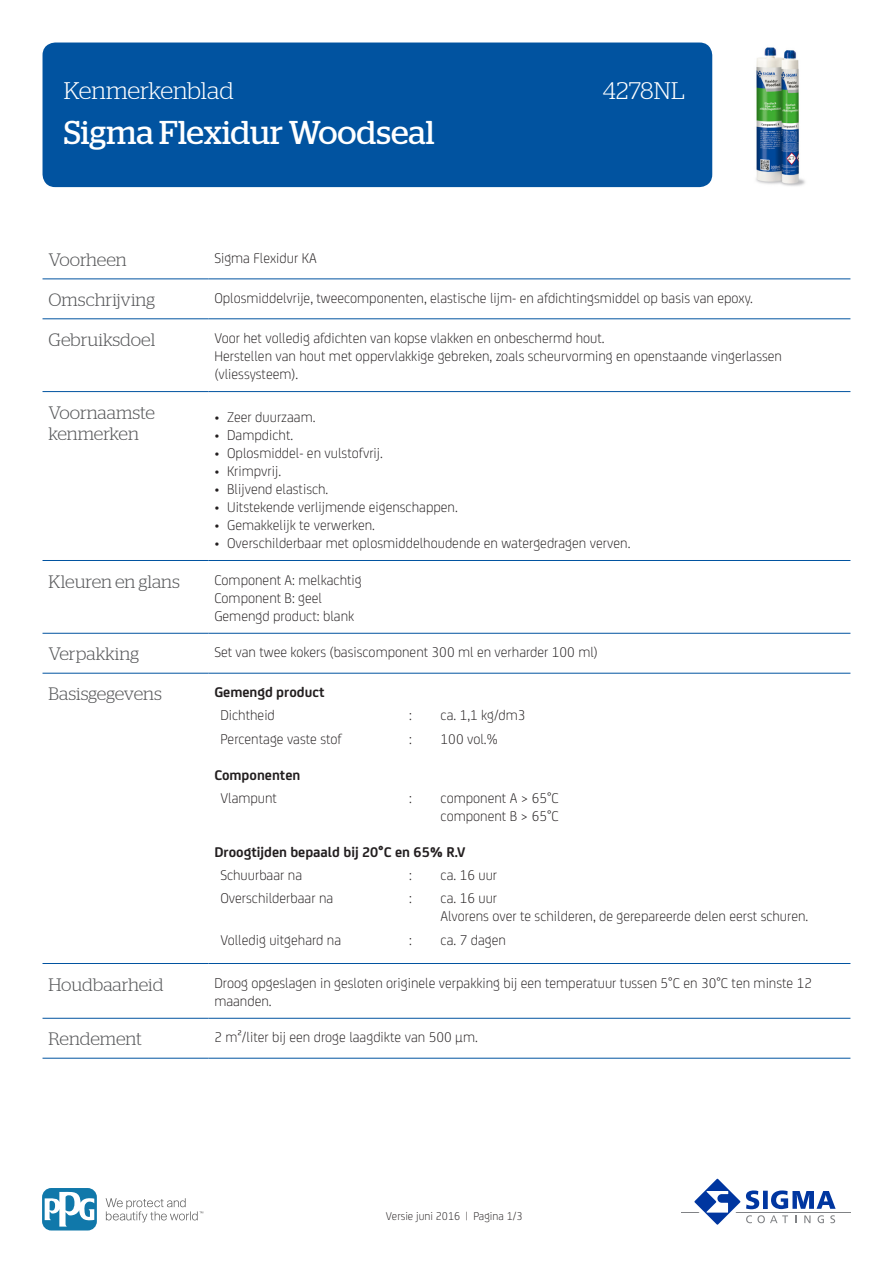
<style>
.page{position:relative;width:893px;height:1263px;background:#fff}
.page>*{position:absolute;margin:0;border:0;box-sizing:border-box;transform-origin:0 0}
.t1{font:33px "Stag";color:#fff}
.RH1{font:300 24px "Stag";color:#fff}
.KOP{font:300 18px/21.6px "Stag";color:#57585a}
.BODY{font:300 15px/18px "FS Joey";color:#231f20}
.BODY-2{font:700 15px "FS Joey";color:#231f20}
.t2{font:300 12px "FS Joey";color:#231f20}
</style>
<div class="page">
<div style="left:43px;top:43px;width:669px;height:144px;background:#0153a0;border-radius:13px"></div>
<hr style="left:681px;top:1211px;width:169px;height:1px;background:#808285">
<svg style="left:689px;top:1178px;width:147px;height:47px"></svg>
<svg style="left:106px;top:1198px;width:97px;height:24px"></svg>
<svg style="left:43px;top:1188px;width:54px;height:42px"></svg>
<svg style="left:45px;top:1191px;width:49px;height:35px"></svg>
<hr style="left:43px;top:278px;width:165px;height:1px;background:#0153a0">
<hr style="left:208px;top:278px;width:642px;height:1px;background:#0153a0">
<hr style="left:43px;top:318px;width:165px;height:1px;background:#0153a0">
<hr style="left:208px;top:318px;width:642px;height:1px;background:#0153a0">
<hr style="left:43px;top:391px;width:165px;height:1px;background:#0153a0">
<hr style="left:208px;top:391px;width:642px;height:1px;background:#0153a0">
<hr style="left:43px;top:560px;width:165px;height:1px;background:#0153a0">
<hr style="left:208px;top:560px;width:642px;height:1px;background:#0153a0">
<hr style="left:43px;top:633px;width:165px;height:1px;background:#0153a0">
<hr style="left:208px;top:633px;width:642px;height:1px;background:#0153a0">
<hr style="left:43px;top:673px;width:165px;height:1px;background:#0153a0">
<hr style="left:208px;top:673px;width:642px;height:1px;background:#0153a0">
<hr style="left:43px;top:963px;width:165px;height:1px;background:#0153a0">
<hr style="left:208px;top:963px;width:642px;height:1px;background:#0153a0">
<hr style="left:43px;top:1018px;width:165px;height:1px;background:#0153a0">
<hr style="left:208px;top:1018px;width:642px;height:1px;background:#0153a0">
<hr style="left:43px;top:1058px;width:165px;height:1px;background:#0153a0">
<hr style="left:208px;top:1058px;width:642px;height:1px;background:#0153a0">
<img style="left:756px;top:47px;width:49px;height:139px">
<p class="RH1" style="left:64px;top:77px;width:171px">Kenmerkenblad</p>
<p class="RH1" style="left:603px;top:77px;width:83px">4278NL</p>
<p class="t1" style="left:64px;top:114px;width:372px">Sigma Flexidur Woodseal</p>
<p class="KOP" style="left:49px;top:249px;width:80px">Voorheen</p>
<p class="BODY" style="left:214px;top:248px;width:104px">Sigma Flexidur KA</p>
<p class="KOP" style="left:49px;top:289px;width:108px">Omschrijving</p>
<p class="BODY" style="left:214px;top:288px;width:540px">Oplosmiddelvrije, tweecomponenten, elastische lijm- en afdichtingsmiddel op basis van epoxy.</p>
<p class="KOP" style="left:49px;top:329px;width:108px">Gebruiksdoel</p>
<p class="BODY" style="left:214px;top:328px;width:569px">Voor het volledig afdichten van kopse vlakken en onbeschermd hout.<br>Herstellen van hout met oppervlakkige gebreken, zoals scheurvorming en openstaande vingerlassen (vliessysteem).</p>
<p class="KOP" style="left:49px;top:401px;width:108px">Voornaamste kenmerken</p>
<p class="BODY" style="left:214px;top:407px;width:103px">• Zeer duurzaam.</p>
<p class="BODY" style="left:214px;top:425px;width:80px">• Dampdicht.</p>
<p class="BODY" style="left:214px;top:443px;width:170px">• Oplosmiddel- en vulstofvrij.</p>
<p class="BODY" style="left:214px;top:461px;width:68px">• Krimpvrij.</p>
<p class="BODY" style="left:214px;top:479px;width:116px">• Blijvend elastisch.</p>
<p class="BODY" style="left:214px;top:497px;width:245px">• Uitstekende verlijmende eigenschappen.</p>
<p class="BODY" style="left:214px;top:515px;width:162px">• Gemakkelijk te verwerken.</p>
<p class="BODY" style="left:214px;top:533px;width:418px">• Overschilderbaar met oplosmiddelhoudende en watergedragen verven.</p>
<p class="KOP" style="left:49px;top:570px;width:133px">Kleuren en glans</p>
<p class="BODY" style="left:214px;top:570px;width:149px">Component A: melkachtig<br>Component B: geel<br>Gemengd product: blank</p>
<p class="KOP" style="left:49px;top:643px;width:92px">Verpakking</p>
<p class="BODY" style="left:214px;top:642px;width:385px">Set van twee kokers (basiscomponent 300 ml en verharder 100 ml)</p>
<p class="KOP" style="left:49px;top:683px;width:115px">Basisgegevens</p>
<p class="BODY-2" style="left:214px;top:681px;width:112px">Gemengd product</p>
<p class="BODY" style="left:220px;top:705px;width:56px">Dichtheid</p>
<p class="BODY" style="left:409px;top:705px;width:4px">:</p>
<p class="BODY" style="left:441px;top:705px;width:86px">ca. 1,1 kg/dm3</p>
<p class="BODY" style="left:220px;top:729px;width:123px">Percentage vaste stof</p>
<p class="BODY" style="left:409px;top:729px;width:4px">:</p>
<p class="BODY" style="left:441px;top:729px;width:58px">100 vol.%</p>
<p class="BODY-2" style="left:214px;top:763px;width:87px">Componenten</p>
<p class="BODY" style="left:220px;top:788px;width:58px">Vlampunt</p>
<p class="BODY" style="left:409px;top:788px;width:4px">:</p>
<p class="BODY" style="left:441px;top:788px;width:120px">component A &gt; 65°C component B &gt; 65°C</p>
<p class="BODY-2" style="left:214px;top:841px;width:253px">Droogtijden bepaald bij 20°C en 65% R.V</p>
<p class="BODY" style="left:220px;top:865px;width:83px">Schuurbaar na</p>
<p class="BODY" style="left:409px;top:865px;width:4px">:</p>
<p class="BODY" style="left:441px;top:865px;width:58px">ca. 16 uur</p>
<p class="BODY" style="left:220px;top:888px;width:114px">Overschilderbaar na</p>
<p class="BODY" style="left:409px;top:888px;width:4px">:</p>
<p class="BODY" style="left:441px;top:888px;width:369px">ca. 16 uur<br>Alvorens over te schilderen, de gerepareerde delen eerst schuren.</p>
<p class="BODY" style="left:220px;top:930px;width:122px">Volledig uitgehard na</p>
<p class="BODY" style="left:409px;top:930px;width:4px">:</p>
<p class="BODY" style="left:441px;top:930px;width:67px">ca. 7 dagen</p>
<p class="KOP" style="left:49px;top:973px;width:116px">Houdbaarheid</p>
<p class="BODY" style="left:214px;top:972px;width:599px">Droog opgeslagen in gesloten originele verpakking bij een temperatuur tussen 5°C en 30°C ten minste 12 maanden.</p>
<p class="KOP" style="left:49px;top:1028px;width:95px">Rendement</p>
<p class="BODY" style="left:214px;top:1027px;width:265px">2 m²/liter bij een droge laagdikte van 500 µm.</p>
<p class="t2" style="left:386px;top:1208px;width:138px">Versie juni 2016 | Pagina 1/3</p>
</div>
